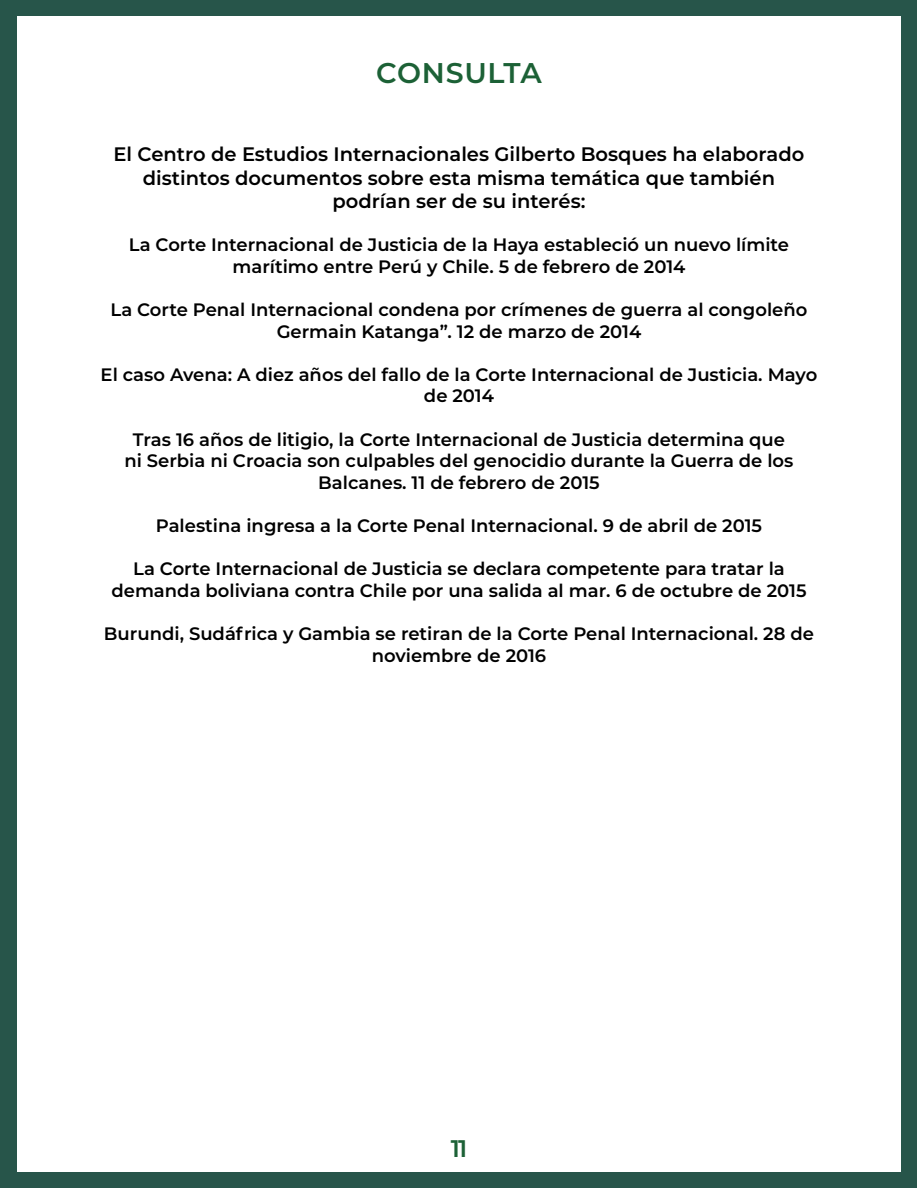
<style>
.page{position:relative;width:918px;height:1188px;background:#fff}
.page>*{position:absolute;margin:0;border:0;box-sizing:border-box;transform-origin:0 0}
.Titulo_Seccion{font:600 28.5px "Montserrat";letter-spacing:.025em;color:#1c6136}
.t1{font:600 24px "Montserrat";color:#1c6136}
.t2{font:600 19.5px/23.4px "Montserrat";color:#000;text-align:center}
.t3{font:600 18px/21.6px "Montserrat";color:#000;text-align:center}
</style>
<div class="page">
<div style="left:1px;top:0;width:916px;height:1187px;background:#27554a"></div>
<div style="left:17px;top:16px;width:884px;height:1155px;background:#fff"></div>
<p class="Titulo_Seccion" style="left:376px;top:53px;width:167px">CONSULTA</p>
<p class="t2" style="left:114px;top:142px;width:692px">El Centro de Estudios Internacionales Gilberto Bosques ha elaborado distintos documentos sobre esta misma temática que también podrían ser de su interés:</p>
<p class="t3" style="left:129px;top:233px;width:662px">La Corte Internacional de Justicia de la Haya estableció un nuevo límite marítimo entre Perú y Chile. 5 de febrero de 2014</p>
<p class="t3" style="left:110px;top:298px;width:699px">La Corte Penal Internacional condena por crímenes de guerra al congoleño<br>Germain Katanga”. 12 de marzo de 2014</p>
<p class="t3" style="left:101px;top:363px;width:718px">El caso Avena: A diez años del fallo de la Corte Internacional de Justicia. Mayo de 2014</p>
<p class="t3" style="left:124px;top:428px;width:671px">Tras 16 años de litigio, la Corte Internacional de Justicia determina que ni Serbia ni Croacia son culpables del genocidio durante la Guerra de los<br>Balcanes. 11 de febrero de 2015</p>
<p class="t3" style="left:156px;top:514px;width:608px">Palestina ingresa a la Corte Penal Internacional. 9 de abril de 2015</p>
<p class="t3" style="left:111px;top:557px;width:697px">La Corte Internacional de Justicia se declara competente para tratar la demanda boliviana contra Chile por una salida al mar. 6 de octubre de 2015</p>
<p class="t3" style="left:104px;top:622px;width:712px">Burundi, Sudáfrica y Gambia se retiran de la Corte Penal Internacional. 28 de noviembre de 2016</p>
<h2 class="t1" style="left:451px;top:1132px;width:18px">11</h2>
</div>
